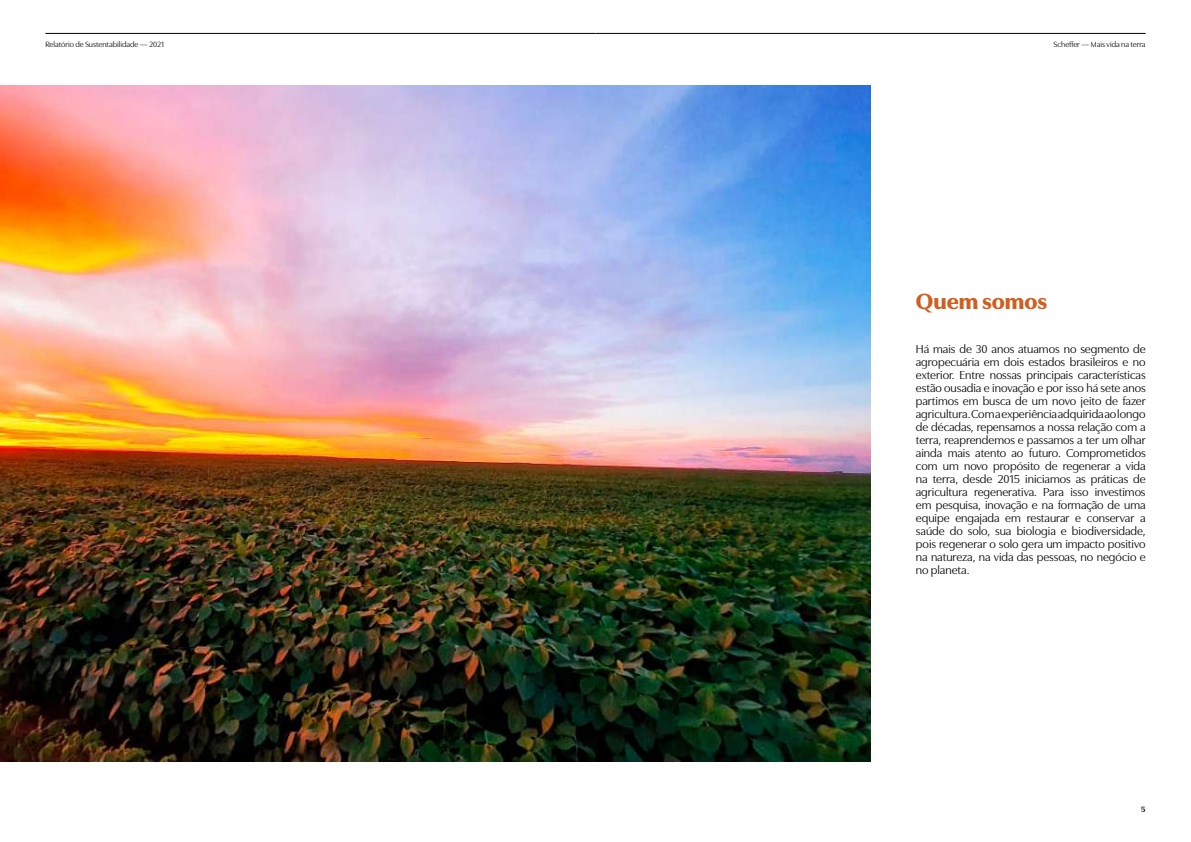
<style>
.page{position:relative;width:1191px;height:842px;background:#fff}
.page>*{position:absolute;margin:0;border:0;box-sizing:border-box;transform-origin:0 0}
.t1{font:900 23px "Utile Display";color:#d05e1f}
.t2{font:12px/13px "Utile Display";color:#000;text-align:justify}
.t3{font:8px "Utile Display";color:#020203}
.t4{font:700 8px "Utile Display";color:#020203}
</style>
<div class="page">
<hr style="left:45px;top:33px;width:550px;height:1px;background:#000">
<hr style="left:595px;top:33px;width:550px;height:1px;background:#000">
<img style="left:0;top:85px;width:870px;height:676px">
<p class="t3" style="left:45px;top:38px;width:120px">Relatório de Sustentabilidade — 2021</p>
<p class="t3" style="left:1053px;top:38px;width:94px">Scheffer — Mais vida na terra</p>
<h1 class="t1" style="left:916px;top:283px;width:133px">Quem somos</h1>
<p class="t2" style="left:916px;top:341px;width:231px">Há mais de 30 anos atuamos no segmento de agropecuária em dois estados brasileiros e no exterior. Entre nossas principais características estão ousadia e inovação e por isso há sete anos partimos em busca de um novo jeito de fazer agricultura. Com a experiência adquirida ao longo de décadas, repensamos a nossa relação com a terra, reaprendemos e passamos a ter um olhar ainda mais atento ao futuro. Comprometidos com um novo propósito de regenerar a vida na terra, desde 2015 iniciamos as práticas de agricultura regenerativa. Para isso investimos em pesquisa, inovação e na formação de uma equipe engajada em restaurar e conservar a saúde do solo, sua biologia e biodiversidade, pois regenerar o solo gera um impacto positivo na natureza, na vida das pessoas, no negócio e no planeta.</p>
<p class="t4" style="left:1141px;top:803px;width:6px">5</p>
</div>
